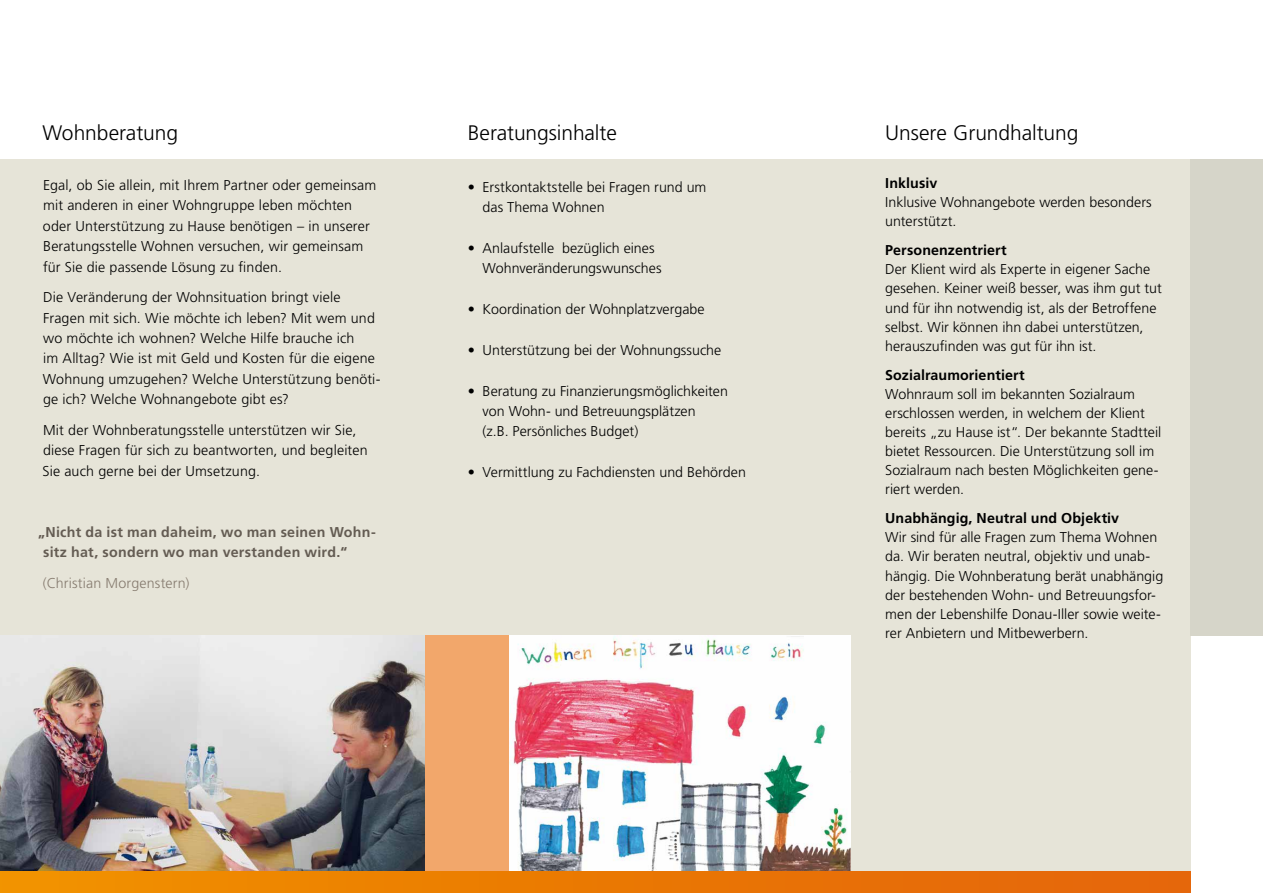
<style>
.page{position:relative;width:1263px;height:893px;background:#fff}
.page>*{position:absolute;margin:0;border:0;box-sizing:border-box;transform-origin:0 0}
.t1{font:300 21px "Frutiger LT";letter-spacing:-.005em;color:#000}
.t2{font:300 14.25px/19.2px "Frutiger LT";letter-spacing:.005em;color:#000}
.t3{font:700 14.25px "Frutiger LT";letter-spacing:.005em;color:#000}
.t4{font:700 14.25px/20.4px "Frutiger LT";letter-spacing:.015em;color:#645c53}
.t5{font:300 14.25px "Frutiger LT";letter-spacing:.01em;color:#867b6f}
</style>
<div class="page">
<div style="left:0;top:159px;width:1191px;height:734px;background:#e6e4d8"></div>
<div style="left:1191px;top:159px;width:72px;height:477px;background:#d6d5c9"></div>
<img style="left:0;top:636px;width:425px;height:236px">
<div style="left:425px;top:636px;width:425px;height:256px;background:#f2a76b"></div>
<img style="left:510px;top:636px;width:340px;height:236px">
<div style="left:0;top:872px;width:1191px;height:21px;background:linear-gradient(to right,#f19100,#e4630b)"></div>
<h1 class="t1" style="left:43px;top:121px;width:137px">Wohnberatung</h1>
<p class="t2" style="left:43px;top:175px;width:335px;line-height:20.4px">Egal, ob Sie allein, mit Ihrem Partner oder gemeinsam mit anderen in einer Wohngruppe leben möchten oder Unterstützung zu Hause benötigen – in unserer Beratungsstelle Wohnen versuchen, wir gemeinsam für Sie die passende Lösung zu finden.</p>
<p class="t2" style="left:43px;top:287px;width:339px;line-height:20.4px">Die Veränderung der Wohnsituation bringt viele Fragen mit sich. Wie möchte ich leben? Mit wem und wo möchte ich wohnen? Welche Hilfe brauche ich<br>im Alltag? Wie ist mit Geld und Kosten für die eigene Wohnung umzugehen? Welche Unterstützung benöti&shy;ge ich? Welche Wohnangebote gibt es?</p>
<p class="t2" style="left:42px;top:420px;width:327px;line-height:20.4px">Mit der Wohnberatungsstelle unterstützen wir Sie, diese Fragen für sich zu beantworten, und begleiten<br>Sie auch gerne bei der Umsetzung.</p>
<p class="t4" style="left:43px;top:522px;width:334px;text-indent:-5px">„Nicht da ist man daheim, wo man seinen Wohn&shy;sitz hat, sondern wo man verstanden wird.“</p>
<p class="t5" style="left:43px;top:575px;width:148px">(Christian Morgenstern)</p>
<h1 class="t1" style="left:468px;top:121px;width:151px">Beratungsinhalte</h1>
<h1 class="t1" style="left:885px;top:121px;width:195px">Unsere Grundhaltung</h1>
<p class="t2" style="left:483px;top:177px;width:225px;line-height:20.4px;text-indent:-15px">• Erstkontaktstelle bei Fragen rund um das Thema Wohnen</p>
<p class="t2" style="left:483px;top:238px;width:180px;line-height:20.4px;text-indent:-15px">• Anlaufstelle bezüglich eines<br>Wohnveränderungswunsches</p>
<p class="t2" style="left:468px;top:300px;width:238px">• Koordination der Wohnplatzvergabe</p>
<p class="t2" style="left:468px;top:341px;width:255px">• Unterstützung bei der Wohnungssuche</p>
<p class="t2" style="left:483px;top:381px;width:247px;line-height:20.4px;text-indent:-15px">• Beratung zu Finanzierungsmöglichkeiten von Wohn- und Betreuungsplätzen<br>(z.B. Persönliches Budget)</p>
<p class="t2" style="left:468px;top:463px;width:280px">• Vermittlung zu Fachdiensten und Behörden</p>
<p class="t3" style="left:885px;top:175px;width:54px">Inklusiv</p>
<p class="t2" style="left:885px;top:193px;width:268px">Inklusive Wohnangebote werden besonders unterstützt.</p>
<p class="t3" style="left:885px;top:242px;width:123px">Personenzentriert</p>
<p class="t2" style="left:885px;top:260px;width:278px">Der Klient wird als Experte in eigener Sache gesehen. Keiner weiß besser, was ihm gut tut und für ihn notwendig ist, als der Betroffene selbst. Wir können ihn dabei unterstützen, herauszufinden was gut für ihn ist.</p>
<p class="t3" style="left:885px;top:366px;width:141px">Sozialraumorientiert</p>
<p class="t2" style="left:885px;top:384px;width:278px">Wohnraum soll im bekannten Sozialraum erschlossen werden, in welchem der Klient bereits „zu Hause ist“. Der bekannte Stadtteil bietet Ressourcen. Die Unterstützung soll im Sozialraum nach besten Möglichkeiten gene&shy;riert werden.</p>
<p class="t3" style="left:885px;top:510px;width:235px">Unabhängig, Neutral und Objektiv</p>
<p class="t2" style="left:885px;top:528px;width:280px">Wir sind für alle Fragen zum Thema Wohnen da. Wir beraten neutral, objektiv und unab&shy;hängig. Die Wohnberatung berät unabhängig der bestehenden Wohn- und Betreuungsfor&shy;men der Lebenshilfe Donau-Iller sowie weite&shy;rer Anbietern und Mitbewerbern.</p>
</div>
